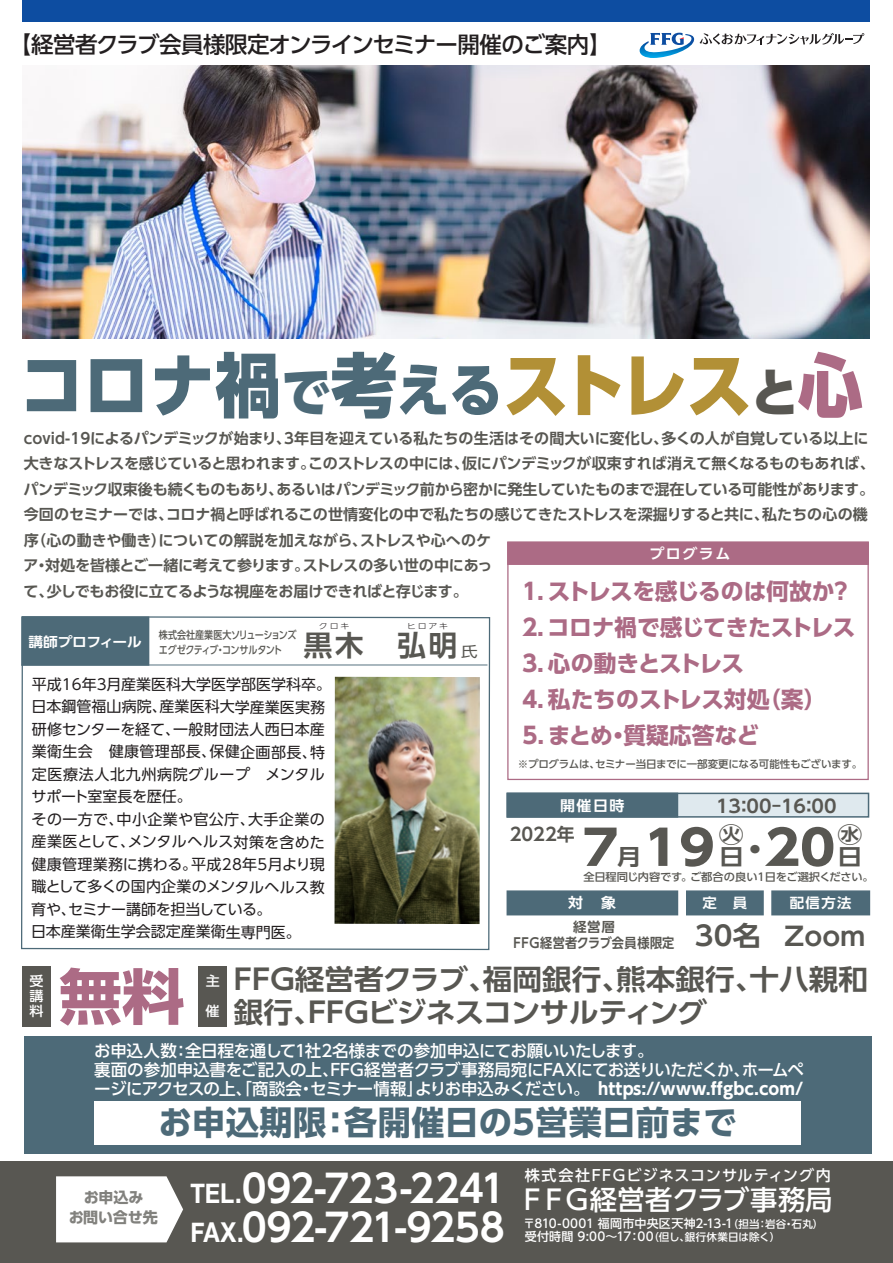
<style>
.page{position:relative;width:893px;height:1263px;background:#fff}
.page>*{position:absolute;margin:0;border:0;box-sizing:border-box;transform-origin:0 0}
.t1{font:800 70.05px "UD Shin Go Pr 6 N";letter-spacing:-.025em;color:#4d6a78;scale:.94 1}
.t2{font:700 60px "UD Shin Go Pro";color:#ac6b85;scale:1.05 1}
.t3{font:700 47.7px "UD Shin Go Pro";color:#585752;scale:1.12 1}
.t4{font:700 38.1px/39px "UD Shin Go Pro De";letter-spacing:-.015em;color:#fff}
.t5{font:700 33.15px "UD Shin Go Pro";letter-spacing:.015em;color:#4d6a78}
.t6{font:700 28.35px "UD Shin Go Pro De";color:#585752}
.t7{font:700 28.2px/32.8px "UD Shin Go Pro De";letter-spacing:-.025em;color:#585752;scale:1.05 1}
.t8{font:500 27.15px "UD Shin Go Pro";letter-spacing:-.005em;color:#fff}
.t9{font:700 27px "UD Shin Go Pro De";color:#585752;scale:1.05 1}
.t10{font:700 25.5px "UD Shin Go Pro De";color:#585752;scale:1.05 1}
.t11{font:700 22.8px/36px "UD Shin Go Pro";letter-spacing:-.015em;color:#ac6b85}
.t12{font:500 22.5px "UD Shin Go Pro";letter-spacing:-.035em;color:#231f20}
.t13{font:700 22.2px "UD Shin Go Pro De";color:#585752;scale:1.12 1}
.t14{font:700 18px "UD Shin Go Pro De";color:#585752;scale:1.05 1}
.t15{font:700 17.85px "UD Shin Go Pro De";color:#585752}
.t16{font:500 16.5px/18.8px "UD Shin Go Pro";letter-spacing:-.025em;color:#fff}
.t17{font:500 15.15px "UD Shin Go Pro";letter-spacing:.08em;color:#fff}
.t18{font:700 15px/25.5px "UD Shin Go Pr 6 N De";letter-spacing:-.01em;color:#585752}
.t19{font:15px/22.5px "UD Shin Go Pr 6 N";color:#231f20}
.t20{font:700 15px "UD Shin Go Pro";letter-spacing:-.005em;color:#585752}
.t21{font:700 14.25px "UD Shin Go Pro De";letter-spacing:.1em;color:#fff;scale:1.05 1}
.t22{font:700 13.65px "UD Shin Go Pro De";color:#fff;scale:1.05 1}
.t23{font:700 13.5px/16.2px "UD Shin Go Pro De";letter-spacing:.05em;color:#585752;text-align:center}
.t24{font:700 13.5px "UD Shin Go Pro De";letter-spacing:-.015em;color:#fff;scale:1.09 1}
.t25{font:500 13.35px "UD Shin Go Pro";color:#fff;scale:1.05 1}
.t26{font:500 12px/13.5px "UD Shin Go Pro";letter-spacing:.02em;color:#fff}
.t27{font:500 10.8px/15.5px "UD Shin Go Pro";letter-spacing:-.025em;color:#585752;scale:.84 1}
.t28{font:500 10.8px "UD Shin Go Pro";letter-spacing:-.025em;color:#585752;scale:1.04 1}
.t29{font:500 10.5px "UD Shin Go Pro";letter-spacing:-.03em;color:#585752}
.t30{font:300 7.8px "UD Shin Go Pro";letter-spacing:.2em;color:#231f20;scale:1.15 1}
.s1{font-size:52.5px}
.s2{font-size:57.3px}
.s3{color:#b29036}
.s4{font-size:52.5px;color:#585752}
.s5{color:#ac6b85}
.s6{font-family:"UD Shin Go Pro";font-weight:400;font-size:14.4px}
.s7{font-family:"UD Shin Go Pro De";font-size:22.2px}
.s8{font-size:28.65px}
.s9{font-weight:700}
.s10{font-family:"Helvetica Neue";font-size:27.45px}
.s11{font-size:10.5px}
</style>
<div class="page">
<div style="left:22px;top:0;width:848px;height:22px;background:#0d4da1"></div>
<svg style="left:700px;top:33px;width:164px;height:12px"></svg>
<svg style="left:640px;top:33px;width:54px;height:25px"></svg>
<div style="left:23px;top:966px;width:28px;height:61px;background:#585752"></div>
<div style="left:199px;top:966px;width:28px;height:61px;background:#585752"></div>
<div style="left:24px;top:1036px;width:848px;height:118px;background:#4d6a78"></div>
<div style="left:94px;top:1101px;width:707px;height:43px;background:#fff"></div>
<div style="left:0;top:1161px;width:893px;height:102px;background:#585752"></div>
<svg style="left:56px;top:1176px;width:127px;height:66px;background:#f3f3f2"></svg>
<img style="left:23px;top:65px;width:846px;height:274px">
<svg style="left:21px;top:616px;width:470px;height:335px"></svg>
<div style="left:22px;top:617px;width:127px;height:48px;background:#4d6a78"></div>
<div style="left:21px;top:616px;width:128px;height:50px;border:2px solid #4d6a78"></div>
<div style="left:507px;top:542px;width:362px;height:23px;background:#ac6b85"></div>
<svg style="left:686px;top:890px;width:78px;height:26px;background:#546f7d"></svg>
<svg style="left:771px;top:890px;width:100px;height:26px;background:#55717e"></svg>
<svg style="left:506px;top:890px;width:173px;height:26px;background:#55707e"></svg>
<svg style="left:506px;top:792px;width:364px;height:26px;background:#92a6b0"></svg>
<hr style="left:22px;top:664px;width:465px;height:2px;background:#4d6a78">
<img style="left:334px;top:677px;width:146px;height:247px">
<h3 class="t12" style="left:9px;top:26px;width:604px">【経営者クラブ会員様限定オンラインセミナー開催のご案内】</h3>
<h1 class="t1" style="left:19px;top:328px;width:899px">コロナ禍<span class="s1">で</span>考<span class="s2">える</span><span class="s3">ストレス</span><span class="s4">と</span><span class="s5">心</span></h1>
<p class="t18" style="left:24px;top:425px;width:853px">covid-19によるパンデミックが始まり、3年目を迎えている私たちの生活はその間大いに変化し、多くの人が自覚している以上に大きなストレスを感じていると思われます。このストレスの中には、仮にパンデミックが収束すれば消えて無くなるものもあれば、パンデミック収束後も続くものもあり、あるいはパンデミック前から密かに発生していたものまで混在している可能性があります。今回のセミナーでは、コロナ禍と呼ばれるこの世情変化の中で私たちの感じてきたストレスを深掘りすると共に、私たちの心の機序（心の動きや働き）についての解説を加えながら、ストレスや心へのケ<br>ア・対処を皆様とご一緒に考えて参ります。ストレスの多い世の中にあっ<br>て、少しでもお役に立てるような視座をお届けできればと存じます。</p>
<p class="t21" style="left:649px;top:542px;width:79px">プログラム</p>
<h3 class="t11" style="left:518px;top:573px;width:339px">１．ストレスを感じるのは何故か？<br>２．コロナ禍で感じてきたストレス<br>３．心の動きとストレス<br>４．私たちのストレス対処（案）<br>5．まとめ・質疑応答など</h3>
<p class="t30" style="left:319px;top:619px;width:28px">クロキ</p>
<p class="t30" style="left:407px;top:619px;width:37px">ヒロアキ</p>
<h3 class="t6" style="left:304px;top:623px;width:175px">黒木　弘明<span class="s6">氏</span></h3>
<p class="t27" style="left:159px;top:627px;width:165px">株式会社産業医大ソリューションズエグゼクティブ・コンサルタント</p>
<p class="t24" style="left:29px;top:631px;width:105px">講師プロフィール</p>
<p class="t19" style="left:31px;top:672px;width:302px">平成16年3月産業医科大学医学部医学科卒。日本鋼管福山病院、産業医科大学産業医実務研修センターを経て、一般財団法人西日本産業衛生会　健康管理部長、保健企画部長、特定医療法人北九州病院グループ　メンタルサポート室室長を歴任。<br>その一方で、中小企業や官公庁、大手企業の産業医として、メンタルヘルス対策を含めた健康管理業務に携わる。平成28年5月より現職として多くの国内企業のメンタルヘルス教育や、セミナー講師を担当している。<br>日本産業衛生学会認定産業衛生専門医。</p>
<p class="t29" style="left:518px;top:756px;width:346px">※プログラムは、セミナー当日までに一部変更になる可能性もございます。</p>
<p class="t14" style="left:716px;top:791px;width:116px">13：00-16：00</p>
<h3 class="t3" style="left:583px;top:809px;width:227px">7<span class="s7">月</span>19 <span class="s8">・</span>20</h3>
<p class="t21" style="left:560px;top:794px;width:63px">開催日時</p>
<h3 class="t13" style="left:719px;top:817px;width:24px">㊋</h3>
<h3 class="t13" style="left:837px;top:817px;width:24px">㊌</h3>
<p class="t15" style="left:510px;top:820px;width:66px">2022年</p>
<h3 class="t13" style="left:719px;top:838px;width:24px">日</h3>
<h3 class="t13" style="left:838px;top:838px;width:24px">日</h3>
<p class="t28" style="left:583px;top:869px;width:281px">全日程同じ内容です。ご都合の良い1日をご選択ください。</p>
<p class="t21" style="left:568px;top:891px;width:47px">対　象</p>
<p class="t23" style="left:513px;top:918px;width:163px">経営層<br>FFG経営者クラブ会員様限定</p>
<p class="t22" style="left:702px;top:892px;width:44px">定　員</p>
<p class="t22" style="left:790px;top:892px;width:61px">配信方法</p>
<h3 class="t9" style="left:695px;top:913px;width:64px">30名</h3>
<h3 class="t10" style="left:784px;top:915px;width:79px">Zoom</h3>
<p class="t25" style="left:30px;top:970px;width:15px">受</p>
<p class="t25" style="left:30px;top:985px;width:15px">講</p>
<p class="t25" style="left:29px;top:1000px;width:15px">料</p>
<h2 class="t2" style="left:59px;top:947px;width:121px">無料</h2>
<h3 class="t7" style="left:228px;top:962px;width:611px">ＦＦＧ経営者クラブ、福岡銀行、熊本銀行、十八親和銀行、ＦＦＧビジネスコンサルティング</h3>
<p class="t25" style="left:206px;top:970px;width:15px">主</p>
<p class="t25" style="left:206px;top:1000px;width:15px">催</p>
<p class="t16" style="left:94px;top:1041px;width:711px">お申込人数：全日程を通して1社2名様までの参加申込にてお願いいたします。<br>裏面の参加申込書をご記入の上、FFG経営者クラブ事務局宛にFAXにてお送りいただくか、ホームページにアクセスの上、「商談会・セミナー情報」よりお申込みください。 <span class="s9">https://www.ffgbc.com/</span></p>
<h3 class="t5" style="left:158px;top:1096px;width:580px">お申込期限：各開催日の5営業日前まで</h3>
<h3 class="t4" style="left:190px;top:1168px;width:317px"><span class="s10">TEL.</span>092-723-2241<br><span class="s10">FAX.</span>092-721-9258</h3>
<p class="t17" style="left:525px;top:1163px;width:308px">株式会社FFGビジネスコンサルティング内</p>
<p class="t26" style="left:523px;top:1216px;width:302px">〒810-0001 福岡市中央区天神2-13-1<span class="s11">（担当：岩谷・石丸）</span>受付時間 9:00～17：00<span class="s11">（但し、銀行休業日は除く）</span></p>
<h3 class="t8" style="left:519px;top:1177px;width:315px">ＦＦＧ経営者クラブ事務局</h3>
<p class="t20" style="left:84px;top:1185px;width:61px">お申込み</p>
<p class="t20" style="left:68px;top:1205px;width:91px">お問い合せ先</p>
</div>
